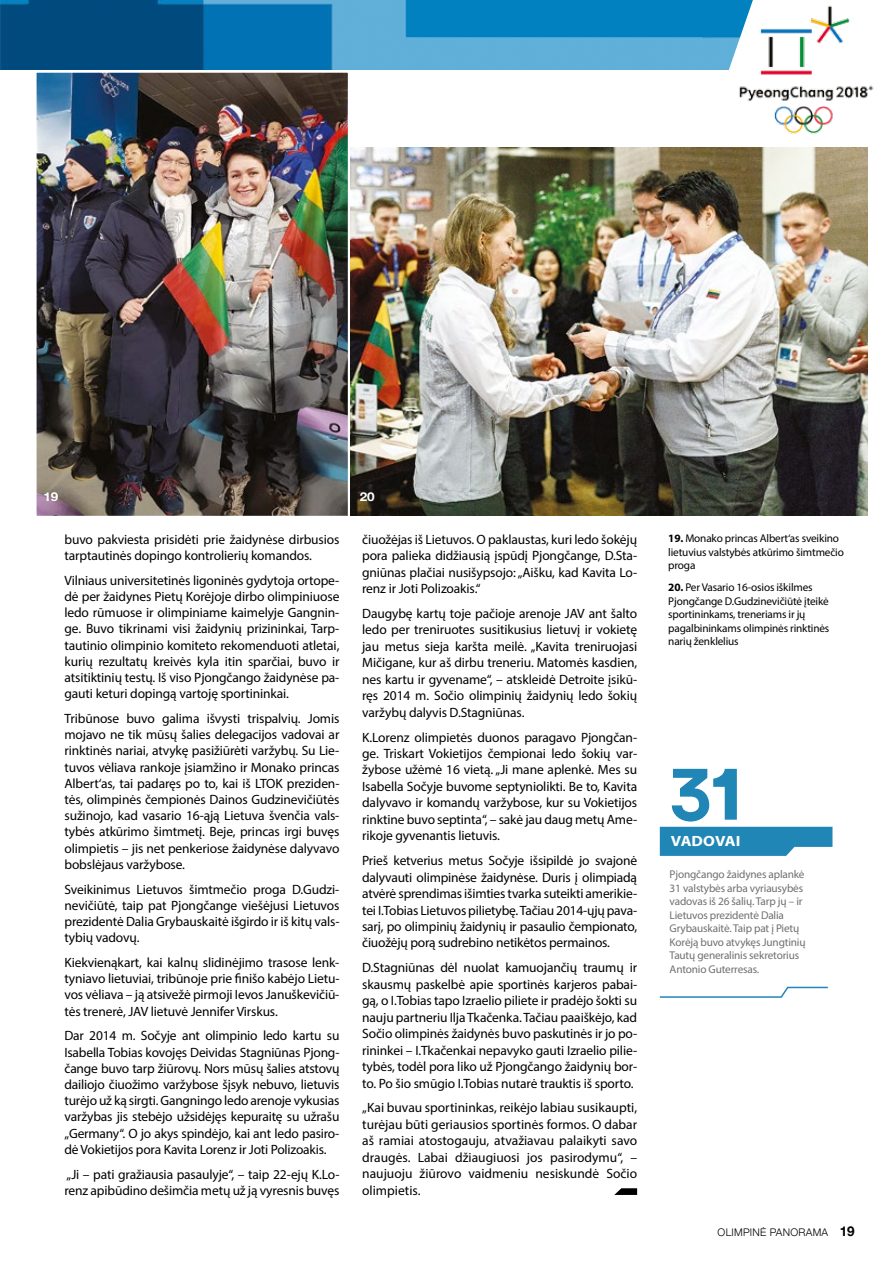
<style>
.page{position:relative;width:893px;height:1263px;background:#fff}
.page>*{position:absolute;margin:0;border:0;box-sizing:border-box;transform-origin:0 0}
.t1{font:72px "Axis";color:#2086b6}
.t2{font:700 14.85px "Myriad Pro";color:#fff;scale:1.11 1}
.t3{font:13.5px/16.5px "Myriad Pro";letter-spacing:-.01em;color:#000;text-align:justify}
.t4{font:700 12.15px "Helvetica Neue";color:#fff;scale:1.11 1}
.t5{font:11.25px/13.5px "Myriad Pro";letter-spacing:-.015em;color:#000}
.t6{font:11.25px/13.5px "Myriad Pro";letter-spacing:-.015em;color:#6f6f6e}
.t7{font:300 10.5px "Helvetica Neue";letter-spacing:.025em;color:#000}
.s1{font-weight:700}
.s2{font-weight:700;font-size:13.5px}
</style>
<div class="page">
<img style="left:38px;top:74px;width:309px;height:441px">
<div style="left:34px;top:70px;width:317px;height:449px;border:3px solid #fff"></div>
<svg style="left:660px;top:827px;width:172px;height:29px;background:#318fbb"></svg>
<svg style="left:659px;top:986px;width:169px;height:12px"></svg>
<svg style="left:614px;top:1188px;width:23px;height:7px"></svg>
<img style="left:0;top:0;width:698px;height:69px">
<svg style="left:698px;top:0;width:170px;height:257px"></svg>
<img style="left:729px;top:2px;width:145px;height:142px">
<img style="left:351px;top:148px;width:516px;height:368px">
<p class="t4" style="left:44px;top:487px;width:15px">19</p>
<p class="t3" style="left:64px;top:531px;width:276px">buvo pakviesta prisidėti prie žaidynėse dirbusios tarptautinės dopingo kontrolierių komandos.</p>
<p class="t3" style="left:64px;top:572px;width:276px">Vilniaus universitetinės ligoninės gydytoja ortope&shy;dė per žaidynes Pietų Korėjoje dirbo olimpiniuose ledo rūmuose ir olimpiniame kaimelyje Gangnin&shy;ge. Buvo tikrinami visi žaidynių prizininkai, Tarp&shy;tautinio olimpinio komiteto rekomenduoti atletai, kurių rezultatų kreivės kyla itin sparčiai, buvo ir atsitiktinių testų. Iš viso Pjongčango žaidynėse pa&shy;gauti keturi dopingą vartoję sportininkai.</p>
<p class="t3" style="left:64px;top:710px;width:276px">Tribūnose buvo galima išvysti trispalvių. Jomis mojavo ne tik mūsų šalies delegacijos vadovai ar rinktinės nariai, atvykę pasižiūrėti varžybų. Su Lie&shy;tuvos vėliava rankoje įsiamžino ir Monako princas Albert‘as, tai padaręs po to, kai iš LTOK preziden&shy;tės, olimpinės čempionės Dainos Gudzinevičiūtės sužinojo, kad vasario 16-ąją Lietuva švenčia vals&shy;tybės atkūrimo šimtmetį. Beje, princas irgi buvęs olimpietis – jis net penkeriose žaidynėse dalyvavo bobslėjaus varžybose.</p>
<p class="t3" style="left:64px;top:881px;width:276px">Sveikinimus Lietuvos šimtmečio proga D.Gudzi&shy;nevičiūtė, taip pat Pjongčange viešėjusi Lietuvos prezidentė Dalia Grybauskaitė išgirdo ir iš kitų vals&shy;tybių vadovų.</p>
<p class="t3" style="left:64px;top:954px;width:276px">Kiekvienąkart, kai kalnų slidinėjimo trasose lenk&shy;tyniavo lietuviai, tribūnoje prie finišo kabėjo Lietu&shy;vos vėliava – ją atsivežė pirmoji Ievos Januškevičiū&shy;tės trenerė, JAV lietuvė Jennifer Virskus.</p>
<p class="t3" style="left:64px;top:1027px;width:277px">Dar 2014 m. Sočyje ant olimpinio ledo kartu su Isabella Tobias kovojęs Deividas Stagniūnas Pjong&shy;čange buvo tarp žiūrovų. Nors mūsų šalies atstovų dailiojo čiuožimo varžybose šįsyk nebuvo, lietuvis turėjo už ką sirgti. Gangningo ledo arenoje vykusias varžybas jis stebėjo užsidėjęs kepuraitę su užrašu „Germany“. O jo akys spindėjo, kai ant ledo pasiro&shy;dė Vokietijos pora Kavita Lorenz ir Joti Polizoakis.</p>
<p class="t3" style="left:65px;top:1166px;width:276px">„Ji – pati gražiausia pasaulyje“, – taip 22-ejų K.Lo&shy;renz apibūdino dešimčia metų už ją vyresnis buvęs</p>
<p class="t4" style="left:360px;top:487px;width:15px">20</p>
<p class="t3" style="left:362px;top:531px;width:276px">čiuožėjas iš Lietuvos. O paklaustas, kuri ledo šokėjų pora palieka didžiausią įspūdį Pjongčange, D.Sta&shy;gniūnas plačiai nusišypsojo: „Aišku, kad Kavita Lo&shy;renz ir Joti Polizoakis.“</p>
<p class="t3" style="left:362px;top:605px;width:211px">Daugybę kartų toje pačioje arenoje JAV</p>
<p class="t3" style="left:362px;top:605px;width:276px;text-indent:227px">ant šalto ledo per treniruotes susitikusius lietuvį ir vokietę jau metus sieja karšta meilė. „Kavita treniruojasi Mičigane, kur aš dirbu treneriu. Matomės kasdien, nes kartu ir gyvename“, – atskleidė Detroite įsikū&shy;ręs 2014 m. Sočio olimpinių žaidynių ledo šokių varžybų dalyvis D.Stagniūnas.</p>
<p class="t3" style="left:362px;top:729px;width:276px">K.Lorenz olimpietės duonos paragavo Pjongčan&shy;ge. Triskart Vokietijos čempionai ledo šokių var&shy;žybose užėmė 16 vietą. „Ji mane aplenkė. Mes su Isabella Sočyje buvome septyniolikti. Be to, Kavita dalyvavo ir komandų varžybose, kur su Vokietijos rinktine buvo septinta“, – sakė jau daug metų Ame&shy;rikoje gyvenantis lietuvis.</p>
<p class="t3" style="left:362px;top:852px;width:276px">Prieš ketverius metus Sočyje išsipildė jo svajonė dalyvauti olimpinėse žaidynėse. Duris į olimpiadą atvėrė sprendimas išimties tvarka suteikti amerikie&shy;tei I.Tobias Lietuvos pilietybę. Tačiau 2014-ųjų pava&shy;sarį, po olimpinių žaidynių ir pasaulio čempionato, čiuožėjų porą sudrebino netikėtos permainos.</p>
<p class="t3" style="left:362px;top:959px;width:276px">D.Stagniūnas dėl nuolat kamuojančių traumų ir skausmų paskelbė apie sportinės karjeros pabai&shy;gą, o I.Tobias tapo Izraelio piliete ir pradėjo šokti su nauju partneriu I lja Tkačenka. Tačiau paaiškėjo, kad Sočio olimpinės žaidynės buvo paskutinės ir jo po&shy;rininkei – I.Tkačenkai nepavyko gauti Izraelio pilie&shy;tybės, todėl pora liko už Pjongčango žaidynių bor&shy;to. Po šio smūgio I.Tobias nutarė trauktis iš sporto.</p>
<p class="t3" style="left:362px;top:1099px;width:276px">„Kai buvau sportininkas, reikėjo labiau susikaupti, turėjau būti geriausios sportinės formos. O dabar aš ramiai atostogauju, atvažiavau palaikyti savo draugės. Labai džiaugiuosi jos pasirodymu“, – naujuoju žiūrovo vaidmeniu nesiskundė Sočio olimpietis.</p>
<p class="t5" style="left:668px;top:531px;width:177px"><span class="s1">19.</span> Monako princas Albert‘as sveikino lietuvius valstybės atkūrimo šimtmečio proga</p>
<p class="t5" style="left:668px;top:580px;width:163px"><span class="s1">20.</span> Per Vasario 16-osios iškilmes<br>Pjongčange D.Gudzinevičiūtė įteikė sportininkams, treneriams ir jų pagalbininkams olimpinės rinktinės narių ženklelius</p>
<h1 class="t1" style="left:667px;top:753px;width:76px">31</h1>
<p class="t2" style="left:671px;top:831px;width:10px">VADOVAI</p>
<p class="t6" style="left:670px;top:867px;width:137px">Pjongčango žaidynes aplankė<br>31 valstybės arba vyriausybės vadovas iš 26 šalių. Tarp jų – ir<br>Lietuvos prezidentė Dalia<br>Grybauskaitė. Taip pat į Pietų<br>Korėją buvo atvykęs Jungtinių<br>Tautų generalinis sekretorius<br>Antonio Guterresas.</p>
<p class="t7" style="left:718px;top:1224px;width:139px">OLIMPINĖ PANORAMA <span class="s2">19</span></p>
</div>
